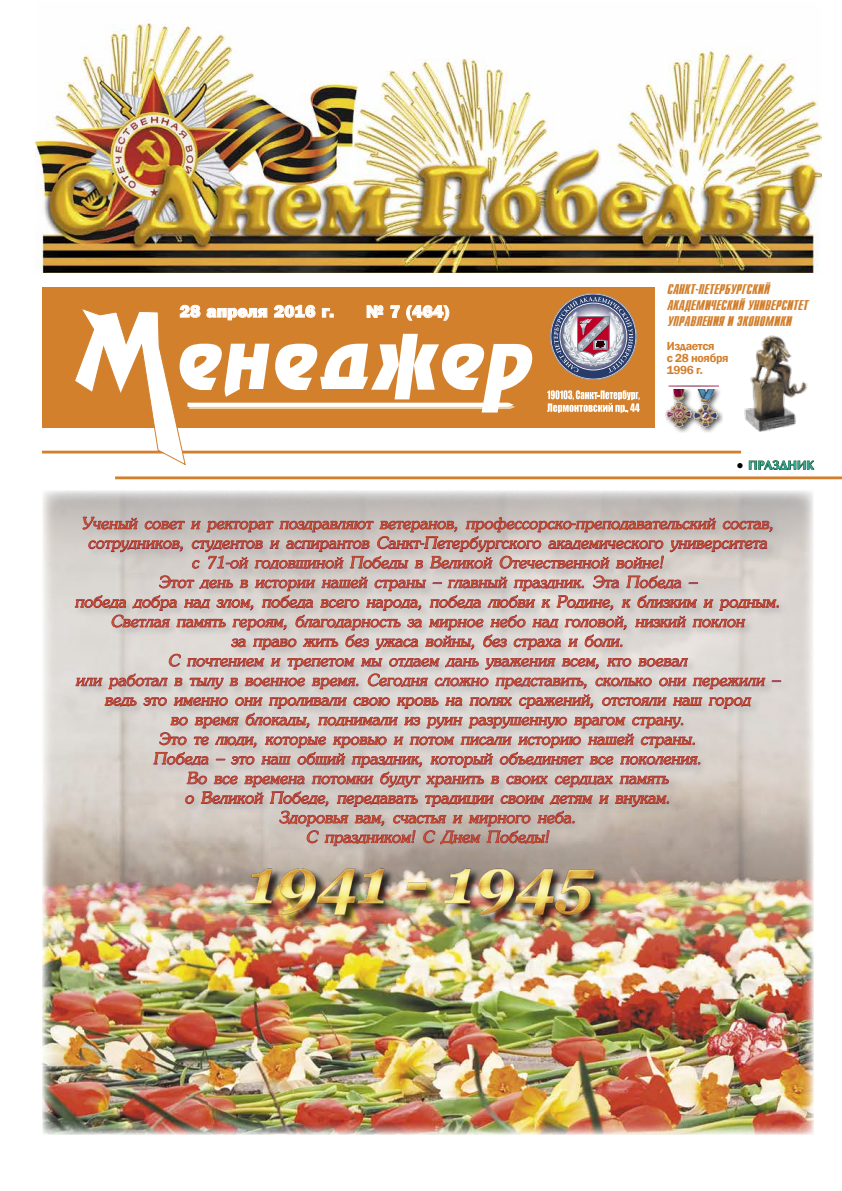
<style>
.page{position:relative;width:842px;height:1191px;background:#fff}
.page>*{position:absolute;margin:0;border:0;box-sizing:border-box;transform-origin:0 0}
.t1{font:17px "Franklin Gothic Heavy C";color:#fff}
.t2{font:italic 16px/19.6px "Souvienne";color:#c74f29;text-align:center}
.t3{font:italic 14px/16px "Compact Broken C";color:#d3802d}
.t4{font:600 12px/12px "Franklin Gothic";letter-spacing:-.03em;color:#d3802d}
.t5{font:700 12px "Optima";color:#33a18f}
.s1{font-family:"Sylfaen";font-weight:400;color:#000}
</style>
<div class="page">
<img style="left:35px;top:23px;width:786px;height:250px">
<hr style="left:115px;top:476px;width:727px;height:3px;background:#d3802d">
<hr style="left:42px;top:451px;width:699px;height:2px;background:#d3802d">
<svg style="left:749px;top:460px;width:65px;height:11px"></svg>
<div style="left:43px;top:287px;width:612px;height:140px;background:#d3802d"></div>
<svg style="left:74px;top:305px;width:458px;height:160px"></svg>
<svg style="left:547px;top:390px;width:93px;height:23px"></svg>
<img style="left:744px;top:335px;width:64px;height:97px">
<div style="left:664px;top:389px;width:37px;height:45px;background:#000;opacity:.75"></div>
<img style="left:664px;top:389px;width:28px;height:41px">
<div style="left:692px;top:389px;width:31px;height:45px;background:#000;opacity:.75"></div>
<img style="left:692px;top:389px;width:26px;height:38px">
<svg style="left:550px;top:293px;width:87px;height:87px"></svg>
<img style="left:42px;top:965px;width:772px;height:169px">
<img style="left:42px;top:491px;width:772px;height:474px">
<div style="left:75px;top:517px;width:716px;height:339px;background:#aaa;opacity:.75"></div>
<svg style="left:75px;top:513px;width:706px;height:336px"></svg>
<div style="left:247px;top:869px;width:358px;height:57px;background:#000;opacity:.75"></div>
<img style="left:245px;top:867px;width:352px;height:50px">
<p class="t1" style="left:180px;top:302px;width:156px">28 апреля 2016 г.</p>
<p class="t1" style="left:366px;top:302px;width:85px">№ 7 (464)</p>
<p class="t3" style="left:667px;top:282px;width:146px">САНКТ-ПЕТЕРБУРГСКИЙ<br>АКАДЕМИЧЕСКИЙУНИВЕРСИТЕТ<br>УПРАВЛЕНИЯИЭКОНОМИКИ</p>
<p class="t4" style="left:667px;top:340px;width:63px">Издается<br>с 28 ноября<br>1996 г.</p>
<p class="t5" style="left:736px;top:458px;width:79px"><span class="s1">●</span> ПРАЗДНИК</p>
<p class="t2" style="left:75px;top:513px;width:707px">Ученый совет и ректорат поздравляют ветеранов, профессорско-преподавательский состав, сотрудников, студентов и аспирантов Санкт-Петербургского академического университета<br>с 71-ой годовщиной Победы в Великой Отечественной войне!<br>Этот день в истории нашей страны – главный праздник. Эта Победа –<br>победа добра над злом, победа всего народа, победа любви к Родине, к близким и родным.<br>Светлая память героям, благодарность за мирное небо над головой, низкий поклон<br>за право жить без ужаса войны, без страха и боли.<br>С почтением и трепетом мы отдаем дань уважения всем, кто воевал<br>или работал в тылу в военное время. Сегодня сложно представить, сколько они пережили – ведь это именно они проливали свою кровь на полях сражений, отстояли наш город<br>во время блокады, поднимали из руин разрушенную врагом страну.<br>Это те люди, которые кровью и потом писали историю нашей страны.<br>Победа – это наш общий праздник, который объединяет все поколения.<br>Во все времена потомки будут хранить в своих сердцах память<br>о Великой Победе, передавать традиции своим детям и внукам.<br>Здоровья вам, счастья и мирного неба.<br>С праздником! С Днем Победы!</p>
</div>
